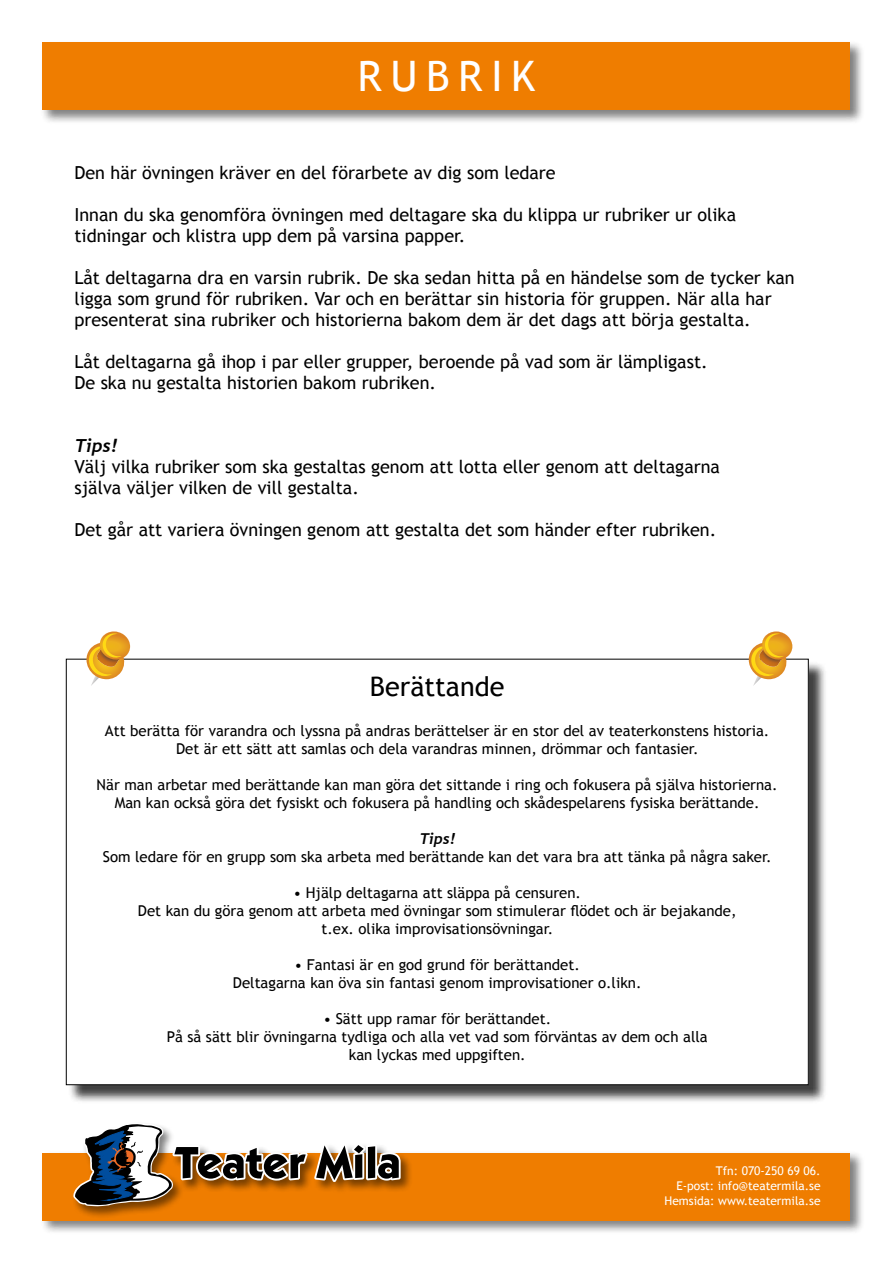
<style>
.page{position:relative;width:893px;height:1263px;background:#fff}
.page>*{position:absolute;margin:0;border:0;box-sizing:border-box;transform-origin:0 0}
.t1{font:42px "Trebuchet MS";letter-spacing:.2em;color:#fff}
.t2{font:27px "Trebuchet MS";color:#000}
.t3{font:18px/21px "Trebuchet MS";color:#000}
.t4{font:italic 700 18px "Trebuchet";color:#000}
.t5{font:15px/18px "Trebuchet MS";color:#000;text-align:center}
.t6{font:italic 700 15px "Trebuchet";color:#000}
.t7{font:12px/15px "Trebuchet MS";color:#fff;text-align:right}
</style>
<div class="page">
<div style="left:40px;top:40px;width:825px;height:85px;background:#000;opacity:.5"></div>
<div style="left:43px;top:43px;width:807px;height:67px;background:#ef7d00"></div>
<div style="left:40px;top:1150px;width:825px;height:85px;background:#000;opacity:.5"></div>
<div style="left:43px;top:1153px;width:807px;height:67px;background:#ef7d00"></div>
<div style="left:72px;top:1121px;width:341px;height:98px;background:#000;opacity:.5"></div>
<svg style="left:73px;top:1123px;width:328px;height:83px"></svg>
<div style="left:68px;top:661px;width:759px;height:443px;background:#000;opacity:.75"></div>
<div style="left:66px;top:659px;width:742px;height:426px;background:#fff"></div>
<svg style="left:746px;top:631px;width:48px;height:55px"></svg>
<svg style="left:86px;top:631px;width:46px;height:55px"></svg>
<h1 class="t1" style="left:358px;top:51px;width:179px">RUBRIK</h1>
<p class="t3" style="left:74px;top:162px;width:483px">Den här övningen kräver en del förarbete av dig som ledare</p>
<p class="t3" style="left:74px;top:204px;width:663px">Innan du ska genomföra övningen med deltagare ska du klippa ur rubriker ur olika tidningar och klistra upp dem på varsina papper.</p>
<p class="t3" style="left:74px;top:267px;width:722px">Låt deltagarna dra en varsin rubrik. De ska sedan hitta på en händelse som de tycker kan ligga som grund för rubriken. Var och en berättar sin historia för gruppen. När alla har presenterat sina rubriker och historierna bakom dem är det dags att börja gestalta.</p>
<p class="t3" style="left:74px;top:351px;width:635px">Låt deltagarna gå ihop i par eller grupper, beroende på vad som är lämpligast.<br>De ska nu gestalta historien bakom rubriken.</p>
<p class="t4" style="left:74px;top:435px;width:44px">Tips!</p>
<p class="t3" style="left:74px;top:456px;width:647px">Välj vilka rubriker som ska gestaltas genom att lotta eller genom att deltagarna själva väljer vilken de vill gestalta.</p>
<p class="t3" style="left:74px;top:519px;width:643px">Det går att variera övningen genom att gestalta det som händer efter rubriken.</p>
<h2 class="t2" style="left:370px;top:671px;width:136px">Berättande</h2>
<p class="t5" style="left:105px;top:721px;width:666px">Att berätta för varandra och lyssna på andras berättelser är en stor del av teaterkonstens historia.<br>Det är ett sätt att samlas och dela varandras minnen, drömmar och fantasier.</p>
<p class="t5" style="left:97px;top:775px;width:682px">När man arbetar med berättande kan man göra det sittande i ring och fokusera på själva historierna.<br>Man kan också göra det fysiskt och fokusera på handling och skådespelarens fysiska berättande.</p>
<p class="t6" style="left:419px;top:829px;width:37px">Tips!</p>
<p class="t5" style="left:103px;top:847px;width:670px">Som ledare för en grupp som ska arbeta med berättande kan det vara bra att tänka på några saker.</p>
<p class="t5" style="left:138px;top:883px;width:600px">• Hjälp deltagarna att släppa på censuren.<br>Det kan du göra genom att arbeta med övningar som stimulerar flödet och är bejakande, t.ex. olika improvisationsövningar.</p>
<p class="t5" style="left:233px;top:955px;width:410px">• Fantasi är en god grund för berättandet.<br>Deltagarna kan öva sin fantasi genom improvisationer o.likn.</p>
<p class="t5" style="left:167px;top:1009px;width:542px">• Sätt upp ramar för berättandet.<br>På så sätt blir övningarna tydliga och alla vet vad som förväntas av dem och alla kan lyckas med uppgiften.</p>
<p class="t7" style="left:664px;top:1163px;width:158px">Tfn: 070-250 69 06.<br>E-post: info@teatermila.se<br>Hemsida: www.teatermila.se</p>
</div>
